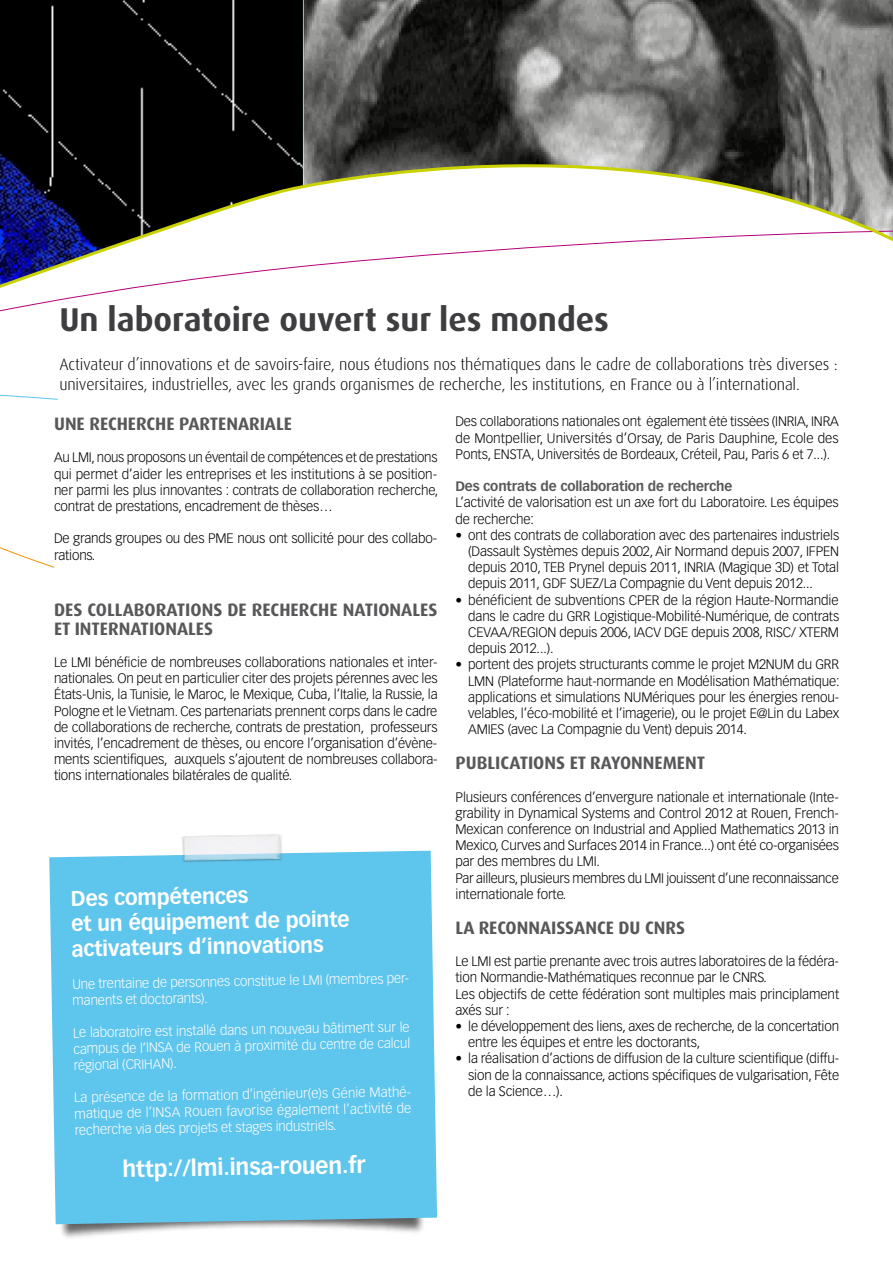
<style>
.page{position:relative;width:893px;height:1263px;background:#fff}
.page>*{position:absolute;margin:0;border:0;box-sizing:border-box;transform-origin:0 0}
.t1{font:700 33px "Dax OT";color:#3e3d40}
.t2{font:700 22.5px "Vectora LT Std";color:#fff}
.t3{font:700 21px/25.2px "Vectora LT Std";color:#fff}
.t4{font:700 18px/18.8px "Dax OT";color:#58585a}
.t5{font:300 16.5px/19.8px "Dax OT";letter-spacing:-.01em;color:#000}
.t6{font:300 13.5px/16.2px "Vectora LT Std";letter-spacing:-.01em;color:#000;text-align:justify}
.t7{font:300 13.5px/16.2px "Vectora LT Std";color:#fff}
.t8{font:700 13.5px "Vectora LT Std";letter-spacing:-.01em;color:#58585a}
</style>
<div class="page">
<img style="left:304px;top:0;width:589px;height:102px">
<div style="left:0;top:0;width:303px;height:102px;background:#000"></div>
<svg style="left:0;top:102px;width:893px;height:166px"></svg>
<svg style="left:0;top:234px;width:296px;height:334px"></svg>
<div style="left:54px;top:416px;width:785px;height:798px;background:#fff"></div>
<div style="left:59px;top:304px;width:779px;height:111px;background:#fff"></div>
<img style="left:55px;top:1224px;width:368px;height:14px">
<div style="left:49px;top:851px;width:388px;height:373px;background:#5ec5ed"></div>
<img style="left:174px;top:834px;width:115px;height:36px">
<h1 class="t1" style="left:59px;top:298px;width:551px">UN LABORATOIRE OUVERT SUR LES MONDES</h1>
<p class="t5" style="left:59px;top:355px;width:780px">Activateur d’innovations et de savoirs-faire, nous étudions nos thématiques dans le cadre de collaborations très diverses : universitaires, industrielles, avec les grands organismes de recherche, les institutions, en France ou à l’international.</p>
<h3 class="t4" style="left:54px;top:414px;width:175px">UNE RECHERCHE PARTENARIALE</h3>
<p class="t6" style="left:54px;top:450px;width:386px">Au LMI, nous proposons un éventail de compétences et de prestations qui permet d’aider les entreprises et les institutions à se position&shy;ner parmi les plus innovantes : contrats de collaboration recherche, contrat de prestations, encadrement de thèses…</p>
<p class="t6" style="left:54px;top:531px;width:385px">De grands groupes ou des PME nous ont sollicité pour des collabo&shy;rations.</p>
<h3 class="t4" style="left:54px;top:600px;width:346px">DES COLLABORATIONS DE RECHERCHE NATIONALES<br>ET INTERNA</h3>
<h3 class="t4" style="left:141px;top:619px;width:35px">TIONALES</h3>
<p class="t6" style="left:54px;top:654px;width:385px">Le LMI bénéficie de nombreuses collaborations nationales et inter&shy;nationales. On peut en particulier citer des projets pérennes avec les États-Unis, la Tunisie, le Maroc, le Mexique, Cuba, l’Italie, la Russie, la Pologne et le Vietnam. Ces partenariats prennent corps dans le cadre de collaborations de recherche, contrats de prestation, professeurs invités, l’encadrement de thèses, ou encore l’organisation d’évène&shy;ments scientifiques, auxquels s’ajoutent de nombreuses collabora&shy;tions internationales bilatérales de qualité.</p>
<h3 class="t3" style="left:71px;top:886px;width:280px;rotate:-1deg">Des compétences<br>et un équipement de pointe activateurs d’innovations</h3>
<p class="t7" style="left:72px;top:976px;width:341px;rotate:-1deg">Une trentaine de personnes constitue le LMI (membres per&shy;manents et doctorants).</p>
<p class="t7" style="left:73px;top:1025px;width:339px;text-align:justify;rotate:-1deg">Le laboratoire est installé dans un nouveau bâtiment sur le campus de l’INSA de Rouen à proximité du centre de calcul régional (CRIHAN).</p>
<p class="t7" style="left:74px;top:1089px;width:341px;rotate:-1deg">La présence de la formation d’ingénieur(e)s Génie Mathé&shy;matique de l’INSA Rouen favorise également l’activité de recherche via des projets et stages industriels.</p>
<h2 class="t2" style="left:122px;top:1155px;width:244px;rotate:-1deg">http://lmi.insa-rouen.fr</h2>
<p class="t6" style="left:455px;top:414px;width:385px">Des collaborations nationales ont également été tissées (INRIA, INRA de Montpellier, Universités d’Orsay, de Paris Dauphine, Ecole des Ponts, ENSTA, Universités de Bordeaux, Créteil, Pau, Paris 6 et 7...).</p>
<p class="t8" style="left:455px;top:478px;width:278px">Des contrats de collaboration de recherche</p>
<p class="t6" style="left:455px;top:495px;width:385px">L’activité de valorisation est un axe fort du Laboratoire. Les équipes de recherche:</p>
<p class="t6" style="left:468px;top:527px;width:372px;text-indent:-13px">• ont des contrats de collaboration avec des partenaires industriels (Dassault Systèmes depuis 2002, Air Normand depuis 2007, IFPEN depuis 2010, TEB Prynel depuis 2011, INRIA (Magique 3D) et Total depuis 2011, GDF SUEZ/La Compagnie du Vent depuis 2012...</p>
<p class="t6" style="left:468px;top:592px;width:372px;text-indent:-13px">• bénéficient de subventions CPER de la région Haute-Normandie dans le cadre du GRR Logistique-Mobilité-Numérique, de contrats CEVAA/REGION depuis 2006, IACV DGE depuis 2008, RISC/ XTERM depuis 2012...).</p>
<p class="t6" style="left:468px;top:657px;width:373px;text-indent:-13px">• portent des projets structurants comme le projet M2NUM du GRR LMN (Plateforme haut-normande en Modélisation Mathématique: applications et simulations NUMériques pour les énergies renou&shy;velables, l’éco-mobilité et l’imagerie), ou le projet E@Lin du Labex AMIES (avec La Compagnie du Vent) depuis 2014.</p>
<h3 class="t4" style="left:456px;top:754px;width:188px">PUBLICATIONS ET RAYONNEMEN</h3>
<h3 class="t4" style="left:697px;top:754px;width:10px">T</h3>
<p class="t6" style="left:455px;top:789px;width:385px;text-align:left">Plusieurs conférences d’envergure nationale et internationale (Inte&shy;grability in Dynamical Systems and Control 2012 at Rouen, French-Mexican conference on Industrial and Applied Mathematics 2013 in Mexico, Curves and Surfaces 2014 in France...) ont été co-organisées par des membres du LMI.<br>Par ailleurs, plusieurs membres du LMI jouissent d’une reconnaissance internationale forte.</p>
<h3 class="t4" style="left:456px;top:918px;width:72px">LA RECONNAISSAN</h3>
<h3 class="t4" style="left:597px;top:918px;width:90px">CE DU CNRS</h3>
<p class="t6" style="left:455px;top:953px;width:385px;text-align:left">Le LMI est partie prenante avec trois autres laboratoires de la fédéra&shy;tion Normandie-Mathématiques reconnue par le CNRS.<br>Les objectifs de cette fédération sont multiples mais principlament axés sur :</p>
<p class="t6" style="left:468px;top:1018px;width:372px;text-indent:-13px">• le développement des liens, axes de recherche, de la concertation entre les équipes et entre les doctorants,</p>
<p class="t6" style="left:468px;top:1050px;width:372px;text-indent:-13px">• la réalisation d’actions de diffusion de la culture scientifique (diffu&shy;sion de la connaissance, actions spécifiques de vulgarisation, Fête de la Science…).</p>
</div>
